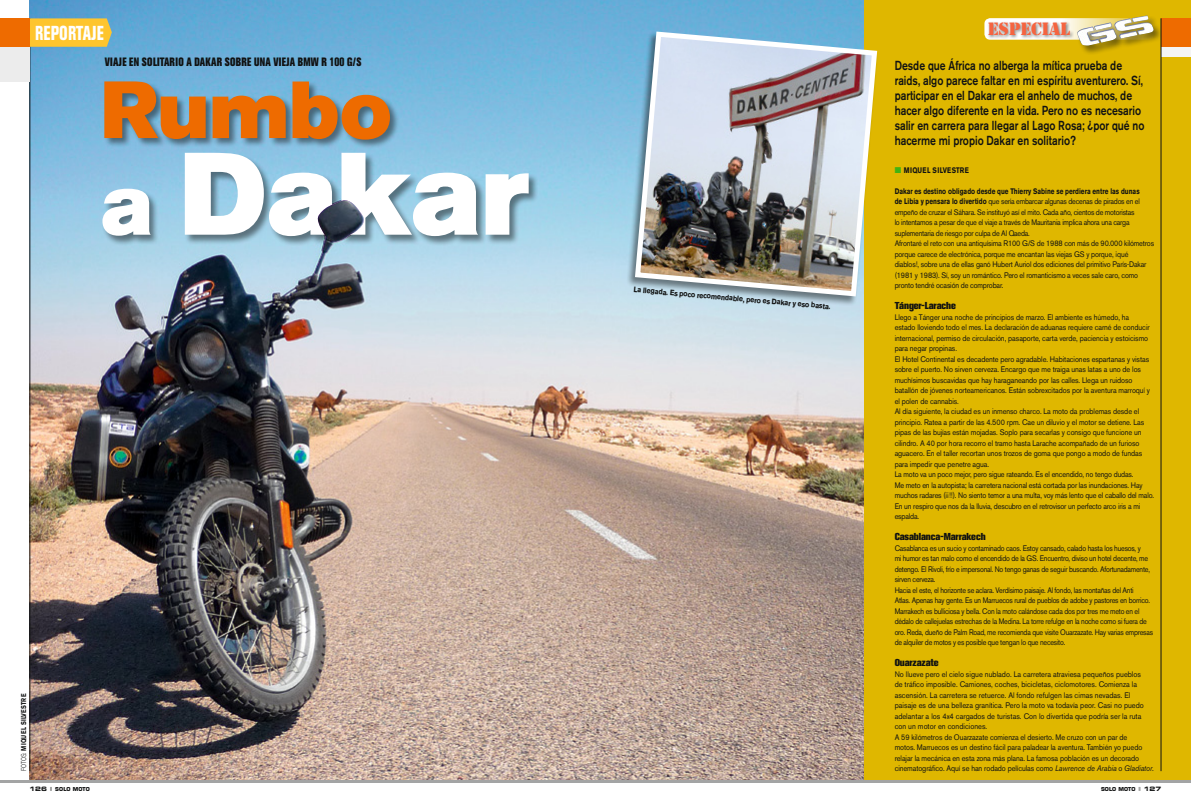
<style>
.page{position:relative;width:1191px;height:808px;background:#fff}
.page>*{position:absolute;margin:0;border:0;box-sizing:border-box;transform-origin:0 0}
._03_3_TIT_REPORTAJE{font:116px "Akzidenz Grotesk BE Super";color:#fff}
._03_3_TIT_REPORTAJE-2{font:80px "Akzidenz Grotesk BE Super";color:#ee6b00}
._01_1_SECCIÓN_REPORT{font:800 condensed 20px "Akzidenz Grotesk BE";letter-spacing:.01em;color:#fff;scale:.8 1}
._06_3_TEXT_RECUADRO{font:18.5px "Stencil";letter-spacing:-.005em;color:#f56440}
._05_0_ENTRADILLA__SM{font:500 13px/15px "Akzidenz Grotesk BE";color:#111212;scale:.8 1}
._02_1_ANT_TIT_REPORT{font:800 12px "Akzidenz Grotesk BE";letter-spacing:.02em;color:#111212;scale:.8 1}
._07_0_LADILLO__SM{font:800 10px "Akzidenz Grotesk BE";letter-spacing:-.01em;color:#111212;scale:.95 1}
._06_0_TEXTO__SM{font:8px/10.5px "Akzidenz Grotesk BE";letter-spacing:-.01em;color:#111212;scale:.91 1}
._06_0_TEXTO__SM-2{font:8px/10.5px "Akzidenz Grotesk BE";letter-spacing:-.03em;color:#111212;scale:.88 1}
._06_0_TEXTO__SM-3{font:8px/10.5px "Akzidenz Grotesk BE";letter-spacing:-.01em;color:#111212;scale:.9 1}
._06_0_TEXTO__SM-4{font:8px/10.5px "Akzidenz Grotesk BE";letter-spacing:-.01em;color:#111212;scale:.92 1}
._06_0_TEXTO__SM-5{font:8px/10.5px "Akzidenz Grotesk BE";letter-spacing:-.03em;color:#111212;scale:.89 1}
._04_1_FIRMA_REDACTOR{font:700 8px "Akzidenz Grotesk BE";letter-spacing:.06em;color:#111212;scale:.8 1}
._09_0_PIE_DE_FOTO__S{font:700 7.7px "Akzidenz Grotesk BE";color:#111212;scale:.9 1}
._04_2_FIRMA_FOTOS__S{font:700 7px "Akzidenz Grotesk BE";letter-spacing:.06em;color:#111212;scale:.8 1}
.t1{font:6px "Eurostile Bold Extended Two";color:#111212}
.t2{font:700 5.3px "Eurostile";letter-spacing:.02em;color:#111212}
.s1{font-weight:300}
.s2{font-size:86px}
.s3{color:#40b312}
.s4{font-weight:700}
.s5{font-style:italic}
</style>
<div class="page">
<div style="left:861px;top:0;width:330px;height:782px;background:#dfb700"></div>
<img style="left:30px;top:0;width:833px;height:780px">
<div style="left:625px;top:30px;width:252px;height:275px;background:#111212;opacity:.5"></div>
<img style="left:632px;top:29px;width:246px;height:270px">
<div style="left:101px;top:80px;width:437px;height:166px;background:#111212;opacity:.5"></div>
<img style="left:314px;top:200px;width:50px;height:76px">
<div style="left:984px;top:18px;width:170px;height:22px;background:linear-gradient(to bottom,#faf5dd,#faf5dd);border-radius:6px"></div>
<div style="left:986px;top:20px;width:88px;height:19px;background:#111212;opacity:.5"></div>
<div style="left:1076px;top:14px;width:86px;height:41px;background:#111212;opacity:.5"></div>
<img style="left:1076px;top:15px;width:78px;height:31px">
<hr style="left:0;top:780px;width:595px;height:2px;background:#a3a4a4">
<hr style="left:30px;top:18px;width:1px;height:753px;background:#111212">
<svg style="left:30px;top:18px;width:82px;height:29px;background:#f5c336"></svg>
<div style="left:0;top:18px;width:30px;height:64px;background:#ececec"></div>
<div style="left:0;top:18px;width:30px;height:29px;background:#ee6b00"></div>
<div style="left:1161px;top:18px;width:30px;height:39px;background:#f4f4f4"></div>
<div style="left:1161px;top:18px;width:30px;height:29px;background:#ee6b00"></div>
<hr style="left:596px;top:780px;width:595px;height:2px;background:#a3a4a4">
<svg style="left:1100px;top:782px;width:61px;height:9px"></svg>
<hr style="left:1160px;top:18px;width:1px;height:753px;background:#111212">
<svg style="left:29px;top:693px;width:2px;height:79px"></svg>
<p class="_01_1_SECCIÓN_REPORT" style="left:35px;top:21px;width:87px">REPORTAJE</p>
<p class="_06_3_TEXT_RECUADRO" style="left:987px;top:18px;width:84px">ESPECIAL</p>
<p class="_04_2_FIRMA_FOTOS__S" style="left:20px;top:771px;width:98px;rotate:-90deg"><span class="s1">FOTOS:</span> MIQUEL SILVESTRE</p>
<p class="_02_1_ANT_TIT_REPORT" style="left:105px;top:55px;width:322px">VIAJE EN SOLITARIO A DAKAR SOBRE UNA VIEJA BMW R 100 G/S</p>
<p class="_05_0_ENTRADILLA__SM" style="left:894px;top:57px;width:314px">Desde que África no alberga la mítica prueba de raids, algo parece faltar en mi espíritu aventurero. Sí, participar en el Dakar era el anhelo de muchos, de hacer algo diferente en la vida. Pero no es necesario salir en carrera para llegar al Lago Rosa; ¿por qué no</p>
<p class="_03_3_TIT_REPORTAJE-2" style="left:101px;top:64px;width:292px">Rumbo</p>
<p class="_05_0_ENTRADILLA__SM" style="left:894px;top:132px;width:228px">hacerme mi propio Dakar en solitario?</p>
<p class="_03_3_TIT_REPORTAJE" style="left:101px;top:127px;width:430px"><span class="s2">a</span> Dakar</p>
<p class="_09_0_PIE_DE_FOTO__S" style="left:634px;top:285px;width:221px;rotate:5deg">La llegada. Es poco recomendable, pero es Dakar y eso basta.</p>
<p class="_04_1_FIRMA_REDACTOR" style="left:894px;top:165px;width:94px"><span class="s3">■</span> MIQUEL SILVESTRE</p>
<p class="_06_0_TEXTO__SM-5" style="left:894px;top:185px;width:277px"><span class="s4">Dakar es destino obligado desde que Thierry Sabine se perdiera entre las dunas de Libia y pensara lo divertido</span> que sería embarcar algunas decenas de pirados en el empeño de cruzar el Sáhara. Se instituyó así el mito. Cada año, cientos de motoristas lo intentamos a pesar de que el viaje a través de Mauritania implica ahora una carga suplementaria de riesgo por culpa de Al Qaeda.</p>
<p class="_06_0_TEXTO__SM-3" style="left:894px;top:238px;width:290px">Afrontaré el reto con una antiquísima R100 G/S de 1988 con más de 90.000 kilómetros porque carece de electrónica, porque me encantan las viejas GS y porque, ¡qué diablos!, sobre una de ellas ganó Hubert Auriol dos ediciones del primitivo París-Dakar (1981 y 1983). Sí, soy un romántico. Pero el romanticismo a veces sale caro, como pronto tendré ocasión de comprobar.</p>
<p class="_07_0_LADILLO__SM" style="left:894px;top:300px;width:66px">Tánger-Larache</p>
<p class="_06_0_TEXTO__SM" style="left:894px;top:311px;width:282px">Llego a Tánger una noche de principios de marzo. El ambiente es húmedo, ha estado lloviendo todo el mes. La declaración de aduanas requiere carné de conducir internacional, permiso de circulación, pasaporte, carta verde, paciencia y estoicismo para negar propinas.</p>
<p class="_06_0_TEXTO__SM" style="left:894px;top:353px;width:282px">El Hotel Continental es decadente pero agradable. Habitaciones espartanas y vistas sobre el puerto. No sirven cerveza. Encargo que me traiga unas latas a uno de los muchísimos buscavidas que hay haraganeando por las calles. Llega un ruidoso batallón de jóvenes norteamericanos. Están sobrexcitados por la aventura marroquí y el polen de cannabis.</p>
<p class="_06_0_TEXTO__SM" style="left:894px;top:406px;width:276px">Al día siguiente, la ciudad es un inmenso charco. La moto da problemas desde el principio. Ratea a partir de las 4.500 rpm. Cae un diluvio y el motor se detiene. Las pipas de las bujías están mojadas. Soplo para secarlas y consigo que funcione un cilindro. A 40 por hora recorro el tramo hasta Larache acompañado de un furioso aguacero. En el taller recortan unos trozos de goma que pongo a modo de fundas para impedir que penetre agua.</p>
<p class="_06_0_TEXTO__SM-3" style="left:894px;top:469px;width:290px">La moto va un poco mejor, pero sigue rateando. Es el encendido, no tengo dudas.<br>Me meto en la autopista; la carretera nacional está cortada por las inundaciones. Hay muchos radares (¡¡!!). No siento temor a una multa, voy más lento que el caballo del malo.<br>En un respiro que nos da la lluvia, descubro en el retrovisor un perfecto arco iris a mi espalda.</p>
<p class="_07_0_LADILLO__SM" style="left:894px;top:531px;width:97px">Casablanca-Marrakech</p>
<p class="_06_0_TEXTO__SM-2" style="left:894px;top:542px;width:291px">Casablanca es un sucio y contaminado caos. Estoy cansado, calado hasta los huesos, y<br>mi humor es tan malo como el encendido de la GS. Encuentro, diviso un hotel decente, me detengo. El Rivoli, frío e impersonal. No tengo ganas de seguir buscando. Afortunadamente, sirven cerveza.</p>
<p class="_06_0_TEXTO__SM-2" style="left:894px;top:584px;width:295px">Hacia el este, el horizonte se aclara. Verdísimo paisaje. Al fondo, las montañas del Anti<br>Atlas. Apenas hay gente. Es un Marruecos rural de pueblos de adobe y pastores en borrico.<br>Marrakech es bulliciosa y bella. Con la moto calándose cada dos por tres me meto en el dédalo de callejuelas estrechas de la Medina. La torre refulge en la noche como si fuera de oro. Reda, dueño de Palm Road, me recomienda que visite Ouarzazate. Hay varias empresas de alquiler de motos y es posible que tengan lo que necesito.</p>
<p class="_07_0_LADILLO__SM" style="left:894px;top:657px;width:48px">Ouarzazate</p>
<p class="_06_0_TEXTO__SM-4" style="left:894px;top:668px;width:272px">No llueve pero el cielo sigue nublado. La carretera atraviesa pequeños pueblos de tráfico imposible. Camiones, coches, bicicletas, ciclomotores. Comienza la ascensión. La carretera se retuerce. Al fondo refulgen las cimas nevadas. El paisaje es de una belleza granítica. Pero la moto va todavía peor. Casi no puedo adelantar a los 4x4 cargados de turistas. Con lo divertida que podría ser la ruta con un motor en condiciones.</p>
<p class="_06_0_TEXTO__SM" style="left:894px;top:731px;width:286px">A 59 kilómetros de Ouarzazate comienza el desierto. Me cruzo con un par de<br>motos. Marruecos es un destino fácil para paladear la aventura. También yo puedo relajar la mecánica en esta zona más plana. La famosa población es un decorado cinematográfico. Aquí se han rodado películas como <span class="s5">Lawrence de Arabia</span> o <span class="s5">Gladiator</span>.</p>
<p class="t1" style="left:29px;top:785px;width:19px">126</p>
<p class="t2" style="left:55px;top:786px;width:36px">SOLO MOTO</p>
<p class="t2" style="left:1101px;top:786px;width:36px">SOLO MOTO</p>
<p class="t1" style="left:1143px;top:785px;width:19px">127</p>
</div>
